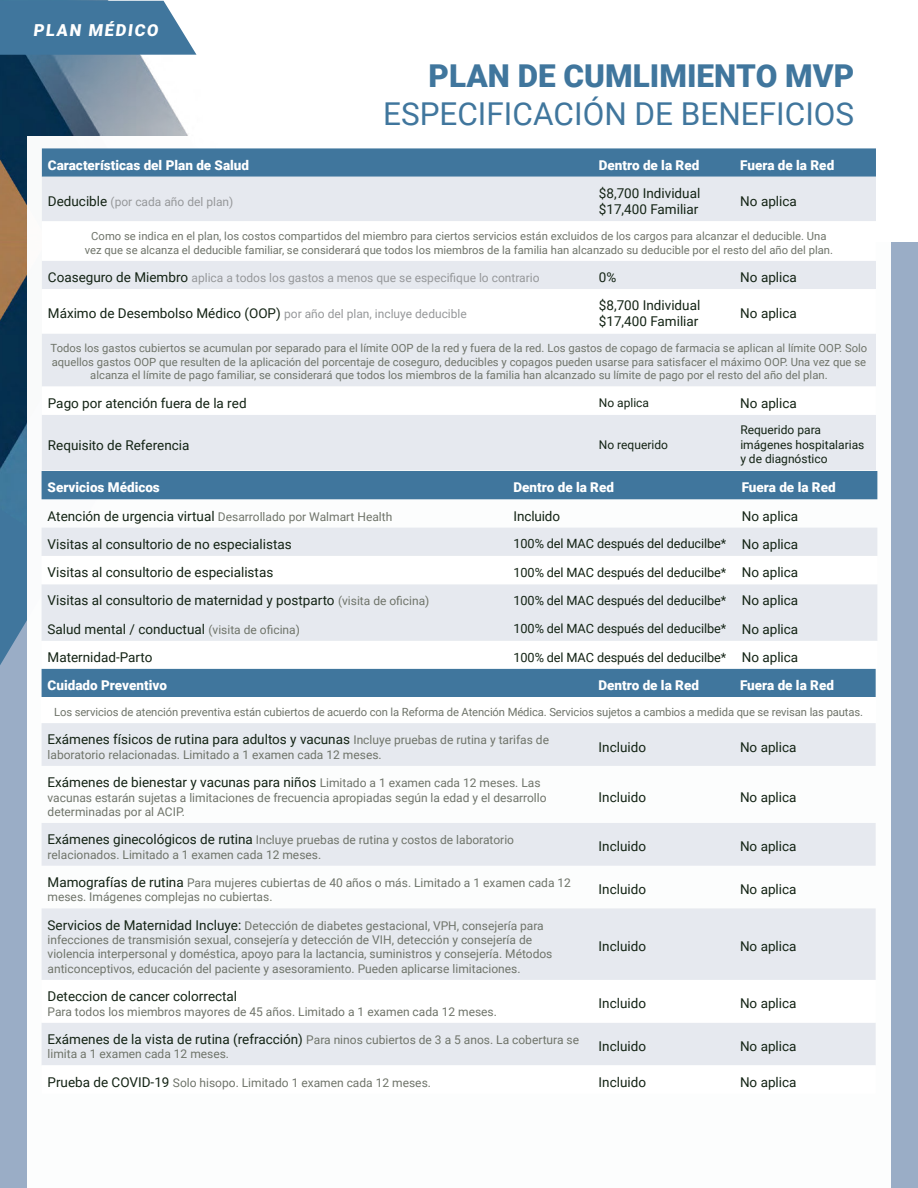
<style>
.page{position:relative;width:918px;height:1188px;background:#fff}
.page>*{position:absolute;margin:0;border:0;box-sizing:border-box;transform-origin:0 0}
.t1{font:31.5px "Roboto";color:#40769d}
.t2{font:900 31.5px "Roboto";color:#40769d}
.t3{font:900 16.5px "Roboto";color:#fff}
.t4{font:13.5px/16.2px "Roboto";color:#132314}
.t5{font:900 13.5px "Roboto";color:#fff}
.t6{font:12.75px "Roboto";letter-spacing:-.01em;color:#132314}
.t7{font:12px/14.4px "Roboto";color:#6f746a}
.t8{font:12px "Roboto";color:#96989a}
.t9{font:12px/14.4px "Roboto";color:#132314}
.t10{font:11.25px/13.5px "Roboto";color:#6f746a;text-align:center}
.s1{font-size:13.5px;color:#132314}
.s2{font-size:13.5px}
.s3{font-size:12px;color:#6f746a}
</style>
<div class="page">
<img style="left:0;top:0;width:197px;height:240px">
<div style="left:0;top:243px;width:918px;height:945px;background:#98acc5"></div>
<img style="left:0;top:240px;width:27px;height:269px">
<div style="left:27px;top:136px;width:864px;height:1052px;background:#fff"></div>
<svg style="left:0;top:1px;width:196px;height:54px;background:#4f80a4"></svg>
<div style="left:42px;top:148px;width:834px;height:29px;background:#40769d"></div>
<div style="left:42px;top:177px;width:834px;height:293px;background:#e6e9ef"></div>
<svg style="left:42px;top:221px;width:834px;height:113px"></svg>
<svg style="left:42px;top:387px;width:834px;height:28px"></svg>
<div style="left:42px;top:471px;width:835px;height:28px;background:#40769d"></div>
<svg style="left:0;top:509px;width:876px;height:188px"></svg>
<svg style="left:42px;top:723px;width:834px;height:257px;fill:#e6e9ef"></svg>
<div style="left:42px;top:1023px;width:834px;height:42px;background:#e6e9ef"></div>
<h2 class="t3" style="left:33px;top:23px;width:128px">PLAN MÉDICO</h2>
<h1 class="t2" style="left:429px;top:62px;width:427px">PLAN DE CUMLIMIENTO MVP</h1>
<h1 class="t1" style="left:383px;top:92px;width:473px">ESPECIFICACIÓN DE BENEFICIOS</h1>
<p class="t5" style="left:48px;top:159px;width:203px">Características del Plan de Salud</p>
<p class="t5" style="left:599px;top:159px;width:102px">Dentro de la Red</p>
<p class="t5" style="left:740px;top:159px;width:95px">Fuera de la Red</p>
<p class="t8" style="left:48px;top:193px;width:187px"><span class="s1">Deducible</span> (por cada año del plan)</p>
<p class="t4" style="left:599px;top:185px;width:103px">$8,700 Individual $17,400 Familiar</p>
<p class="t4" style="left:740px;top:194px;width:58px">No aplica</p>
<p class="t10" style="left:85px;top:229px;width:750px">Como se indica en el plan, los costos compartidos del miembro para ciertos servicios están excluidos de los cargos para alcanzar el deducible. Una vez que se alcanza el deducible familiar, se considerará que todos los miembros de la familia han alcanzado su deducible por el resto del año del plan.</p>
<p class="t8" style="left:48px;top:269px;width:493px"><span class="s1">Coaseguro de Miembro</span> aplica a todos los gastos a menos que se especifique lo contrario</p>
<p class="t4" style="left:599px;top:269px;width:19px">0%</p>
<p class="t4" style="left:740px;top:270px;width:58px">No aplica</p>
<p class="t8" style="left:48px;top:306px;width:421px"><span class="s1">Máximo de Desembolso Médico (OOP)</span> por año del plan, incluye deducible</p>
<p class="t4" style="left:599px;top:297px;width:103px">$8,700 Individual $17,400 Familiar</p>
<p class="t4" style="left:740px;top:307px;width:58px">No aplica</p>
<p class="t10" style="left:51px;top:343px;width:818px">Todos los gastos cubiertos se acumulan por separado para el límite OOP de la red y fuera de la red. Los gastos de copago de farmacia se aplican al límite OOP. Solo aquellos gastos OOP que resulten de la aplicación del porcentaje de coseguro, deducibles y copagos pueden usarse para satisfacer el máximo OOP. Una vez que se alcanza el límite de pago familiar, se considerará que todos los miembros de la familia han alcanzado su límite de pago por el resto del año del plan.</p>
<p class="t4" style="left:48px;top:396px;width:200px">Pago por atenciÓn fuera de la red</p>
<p class="t9" style="left:599px;top:397px;width:52px">No aplica</p>
<p class="t4" style="left:740px;top:396px;width:58px">No aplica</p>
<p class="t4" style="left:48px;top:438px;width:143px">Requisito de Referencia</p>
<p class="t9" style="left:599px;top:438px;width:71px">No requerido</p>
<p class="t9" style="left:740px;top:424px;width:126px">Requerido para imágenes hospitalarias y de diagnóstico</p>
<p class="t5" style="left:48px;top:482px;width:114px">Servicios Médicos</p>
<p class="t5" style="left:514px;top:482px;width:102px">Dentro de la Red</p>
<p class="t5" style="left:742px;top:482px;width:95px">Fuera de la Red</p>
<p class="t7" style="left:48px;top:509px;width:346px"><span class="s1">Atención de urgencia virtual</span> Desarrollado por Walmart Health</p>
<p class="t4" style="left:514px;top:509px;width:48px">Incluido</p>
<p class="t4" style="left:742px;top:509px;width:58px">No aplica</p>
<p class="t4" style="left:48px;top:537px;width:246px">Visitas al consultorio de no especialistas</p>
<p class="t6" style="left:514px;top:535px;width:286px">100% del MAC después del deducilbe* <span class="s2">No aplica</span></p>
<p class="t4" style="left:48px;top:565px;width:227px">Visitas al consultorio de especialistas</p>
<p class="t6" style="left:514px;top:563px;width:286px">100% del MAC después del deducilbe* <span class="s2">No aplica</span></p>
<p class="t4" style="left:48px;top:594px;width:383px">Visitas al consultorio de maternidad y postparto <span class="s3">(visita de oficina)</span></p>
<p class="t6" style="left:514px;top:592px;width:286px">100% del MAC después del deducilbe* <span class="s2">No aplica</span></p>
<p class="t4" style="left:48px;top:622px;width:254px">Salud mental / conductual <span class="s3">(visita de oficina)</span></p>
<p class="t6" style="left:514px;top:620px;width:286px">100% del MAC después del deducilbe* <span class="s2">No aplica</span></p>
<p class="t4" style="left:48px;top:649px;width:106px">Maternidad-Parto</p>
<p class="t6" style="left:514px;top:648px;width:286px">100% del MAC después del deducilbe* <span class="s2">No aplica</span></p>
<p class="t5" style="left:48px;top:680px;width:121px">Cuidado Preventivo</p>
<p class="t5" style="left:599px;top:680px;width:102px">Dentro de la Red</p>
<p class="t5" style="left:740px;top:680px;width:95px">Fuera de la Red</p>
<p class="t10" style="left:54px;top:705px;width:811px">Los servicios de atención preventiva están cubiertos de acuerdo con la Reforma de Atención Médica. Servicios sujetos a cambios a medida que se revisan las pautas.</p>
<p class="t4" style="left:48px;top:731px;width:503px">Exámenes físicos de rutina para adultos y vacunas <span class="s3">Incluye pruebas de rutina y tarifas de</span></p>
<p class="t7" style="left:48px;top:747px;width:336px">laboratorio relacionadas. Limitado a 1 examen cada 12 meses.</p>
<p class="t4" style="left:599px;top:740px;width:49px">Incluido</p>
<p class="t4" style="left:740px;top:740px;width:58px">No aplica</p>
<p class="t4" style="left:48px;top:774px;width:494px">Exámenes de bienestar y vacunas para niños <span class="s3">Limitado a 1 examen cada 12 meses. Las</span></p>
<p class="t7" style="left:48px;top:790px;width:501px">vacunas estarán sujetas a limitaciones de frecuencia apropiadas según la edad y el desarrollo determinadas por al ACIP.</p>
<p class="t4" style="left:599px;top:790px;width:49px">Incluido</p>
<p class="t4" style="left:740px;top:790px;width:58px">No aplica</p>
<p class="t7" style="left:48px;top:834px;width:468px"><span class="s1">Exámenes ginecológicos de rutina</span> Incluye pruebas de rutina y costos de laboratorio relacionados. Limitado a 1 examen cada 12 meses.</p>
<p class="t4" style="left:599px;top:840px;width:49px">Incluido</p>
<p class="t4" style="left:740px;top:840px;width:58px">No aplica</p>
<p class="t7" style="left:48px;top:875px;width:525px"><span class="s1">Mamografías de rutina</span> Para mujeres cubiertas de 40 años o más. Limitado a 1 examen cada 12 meses. Imágenes complejas no cubiertas.</p>
<p class="t4" style="left:599px;top:882px;width:49px">Incluido</p>
<p class="t4" style="left:740px;top:882px;width:58px">No aplica</p>
<p class="t7" style="left:48px;top:918px;width:506px"><span class="s1">Servicios de Maternidad Incluye:</span> Detección de diabetes gestacional, VPH, consejería para infecciones de transmisión sexual, consejería y detección de VIH, detección y consejería de violencia interpersonal y doméstica, apoyo para la lactancia, suministros y consejería. Métodos anticonceptivos, educación del paciente y asesoramiento. Pueden aplicarse limitaciones.</p>
<p class="t4" style="left:599px;top:940px;width:49px">Incluido</p>
<p class="t4" style="left:740px;top:940px;width:58px">No aplica</p>
<p class="t4" style="left:48px;top:988px;width:191px">Deteccion de cancer colorrectal</p>
<p class="t7" style="left:48px;top:1004px;width:451px">Para todos los miembros mayores de 45 años. Limitado a 1 examen cada 12 meses.</p>
<p class="t4" style="left:599px;top:997px;width:49px">Incluido</p>
<p class="t4" style="left:740px;top:997px;width:58px">No aplica</p>
<p class="t7" style="left:48px;top:1032px;width:533px"><span class="s1">Exámenes de la vista de rutina (refracción)</span> Para ninos cubiertos de 3 a 5 anos. La cobertura se limita a 1 examen cada 12 meses.</p>
<p class="t4" style="left:599px;top:1039px;width:49px">Incluido</p>
<p class="t4" style="left:740px;top:1039px;width:58px">No aplica</p>
<p class="t7" style="left:48px;top:1075px;width:385px"><span class="s1">Prueba de COVID-19</span> Solo hisopo. Limitado 1 examen cada 12 meses.</p>
<p class="t4" style="left:599px;top:1075px;width:49px">Incluido</p>
<p class="t4" style="left:740px;top:1075px;width:58px">No aplica</p>
</div>
